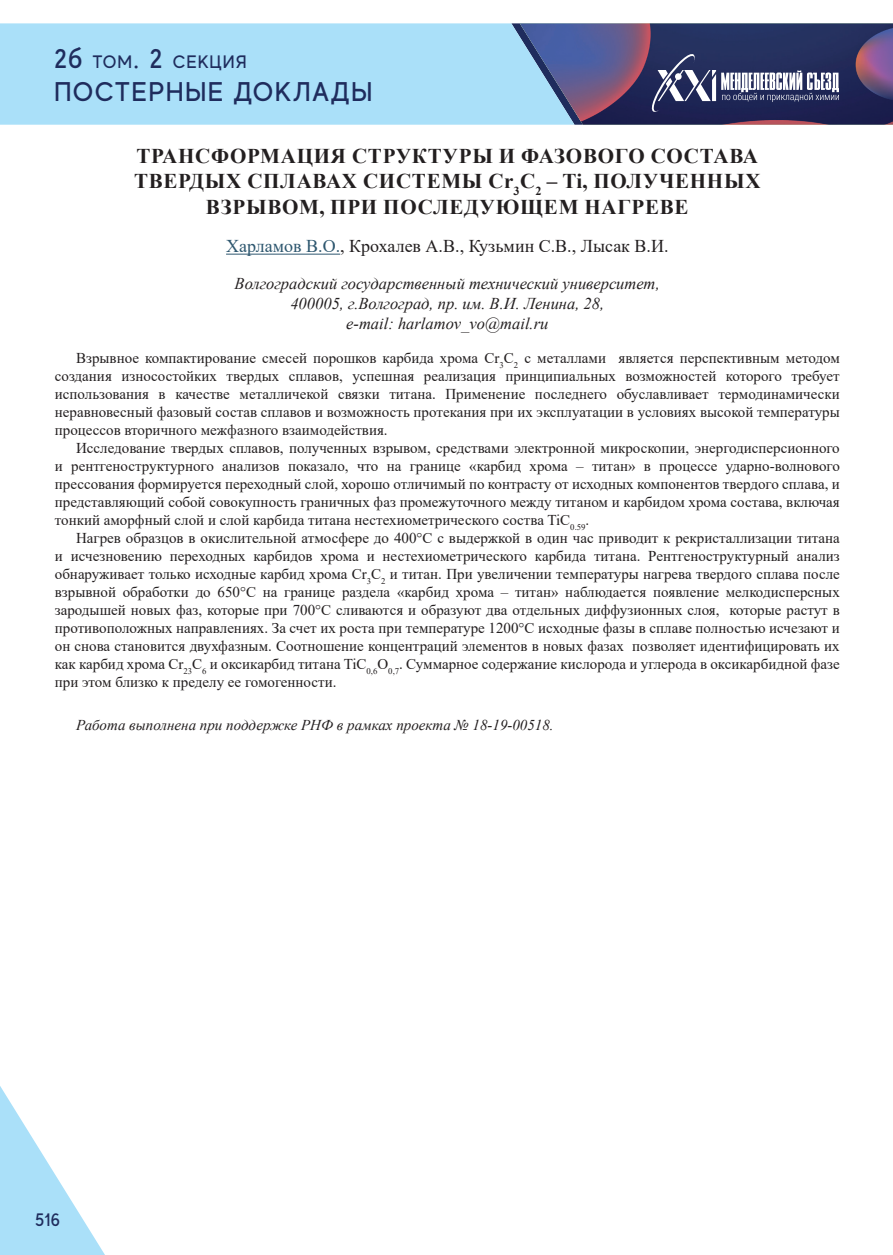
<style>
.page{position:relative;width:893px;height:1255px;background:#fff}
.page>*{position:absolute;margin:0;border:0;box-sizing:border-box;transform-origin:0 0}
.t1{font:500 27px "MADE Evolve Sans";letter-spacing:.05em;color:#1f2c5d}
.t2{font:700 21px/25.2px "Times New Roman";letter-spacing:.035em;color:#231f20;text-align:center}
.t3{font:18px "Times New Roman";color:#231f20}
.t4{font:500 18px "MADE Evolve Sans";letter-spacing:.05em;color:#1f2c5d}
.t5{font:italic 16.5px/19.8px "Times New Roman";color:#231f20;text-align:center}
.t6{font:15px/18px "Times New Roman";color:#231f20;text-align:justify}
.t7{font:italic 15px "Times New Roman";color:#231f20}
.s1{font-size:27px}
.s2{color:#2e576f}
</style>
<div class="page">
<div style="left:0;top:23px;width:511px;height:102px;background:#aae0f9"></div>
<svg style="left:0;top:1086px;width:105px;height:168px"></svg>
<svg style="left:511px;top:23px;width:382px;height:102px;background:#51557f"></svg>
<hr style="left:226px;top:254px;width:114px;height:1px;background:#2e576f">
<p class="t4" style="left:54px;top:51px;width:194px"><span class="s1">2б</span> ТОМ<span class="s1">. 2</span> СЕКЦИЯ</p>
<h1 class="t1" style="left:54px;top:74px;width:320px">ПОСТЕРНЫЕ ДОКЛАДЫ</h1>
<h2 class="t2" style="left:134px;top:143px;width:628px">ТРАНСФОРМАЦИЯ СТРУКТУРЫ И ФАЗОВОГО СОСТАВА<br>ТВЕРДЫХ СПЛАВАХ СИСТЕМЫ Cr<sub>3</sub>C<sub>2</sub> – Ti, ПОЛУЧЕННЫХ<br>ВЗРЫВОМ, ПРИ ПОСЛЕДУЮЩЕМ НАГРЕВЕ</h2>
<p class="t3" style="left:226px;top:233px;width:444px"><span class="s2">Харламов В.О.</span>, Крохалев А.В., Кузьмин С.В., Лысак В.И.</p>
<p class="t5" style="left:235px;top:273px;width:427px">Волгоградский государственный технический университет,<br>400005, г.Волгоград, пр. им. В.И. Ленина, 28,<br>e-mail: harlamov_vo@mail.ru</p>
<p class="t6" style="left:55px;top:348px;width:786px;text-indent:21px">Взрывное компактирование смесей порошков карбида хрома Cr<sub>3</sub>С<sub>2</sub> с металлами является перспективным методом создания износостойких твердых сплавов, успешная реализация принципиальных возможностей которого требует использования в качестве металличекой связки титана. Применение последнего обуславливает термодинамически неравновесный фазовый состав сплавов и возможность протекания при их эксплуатации в условиях высокой температуры процессов вторичного межфазного взаимодействия.</p>
<p class="t6" style="left:55px;top:438px;width:786px;text-indent:21px">Исследование твердых сплавов, полученных взрывом, средствами электронной микроскопии, энергодисперсионного и рентгеноструктурного анализов показало, что на границе «карбид хрома – титан» в процессе ударно-волнового прессования формируется переходный слой, хорошо отличимый по контрасту от исходных компонентов твердого сплава, и представляющий собой совокупность граничных фаз промежуточного между титаном и карбидом хрома состава, включая тонкий аморфный слой и слой карбида титана нестехиометрического соства TiC<sub>0.59</sub>.</p>
<p class="t6" style="left:55px;top:528px;width:786px;text-indent:21px">Нагрев образцов в окислительной атмосфере до 400°С c выдержкой в один час приводит к рекристаллизации титана и исчезновению переходных карбидов хрома и нестехиометрического карбида титана. Рентгеноструктурный анализ обнаруживает только исходные карбид хрома Cr<sub>3</sub>С<sub>2</sub> и титан. При увеличении температуры нагрева твердого сплава после взрывной обработки до 650°С на границе раздела «карбид хрома – титан» наблюдается появление мелкодисперсных зародышей новых фаз, которые при 700°С сливаются и образуют два отдельных диффузионных слоя, которые растут в противоположных направлениях. За счет их роста при температуре 1200°С исходные фазы в сплаве полностью исчезают и он снова становится двухфазным. Соотношение концентраций элементов в новых фазах позволяет идентифицировать их как карбид хрома Cr<sub>23</sub>C<sub>6</sub> и оксикарбид титана TiC<sub>0,6</sub>O<sub>0,7</sub>. Суммарное содержание кислорода и углерода в оксикарбидной фазе при этом близко к пределу ее гомогенности.</p>
<p class="t7" style="left:76px;top:714px;width:479px">Работа выполнена при поддержке РНФ в рамках проекта № 18-19-00518.</p>
<p class="t4" style="left:35px;top:1208px;width:27px">516</p>
</div>
